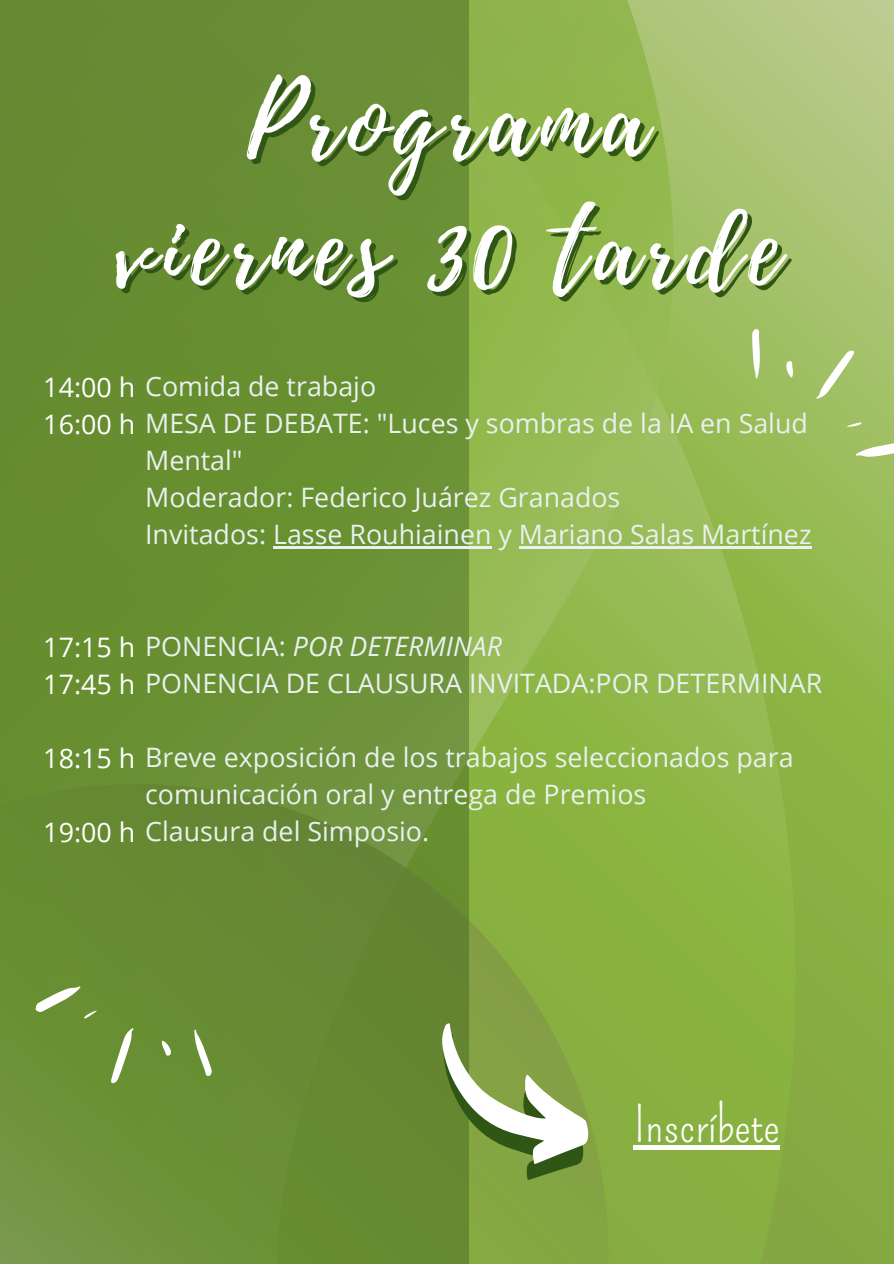
<style>
.page{position:relative;width:894px;height:1264px;background:#fff}
.page>*{position:absolute;margin:0;border:0;box-sizing:border-box;transform-origin:0 0}
.t1{font:101.25px "Playlist Script";letter-spacing:.075em;color:#fff}
.t2{font:48.45px "Pompiere";color:#fff}
.t3{font:26.7px/37.2px "Open Sans";color:#e9f0ef}
.s1{font-size:26.85px;color:#fff}
.s2{font-style:italic}
</style>
<div class="page">
<svg style="left:673px;top:0;width:220px;height:1263px;background:#96b955"></svg>
<svg style="left:469px;top:0;width:204px;height:1263px;background:#92b74d"></svg>
<svg style="left:469px;top:784px;width:139px;height:479px;background:#87ad40"></svg>
<div style="left:0;top:0;width:469px;height:1263px;background:#678e32"></div>
<svg style="left:111px;top:1028px;width:23px;height:56px"></svg>
<svg style="left:194px;top:1029px;width:18px;height:47px"></svg>
<svg style="left:162px;top:1040px;width:9px;height:16px"></svg>
<svg style="left:35px;top:986px;width:62px;height:33px"></svg>
<svg style="left:814px;top:347px;width:41px;height:55px"></svg>
<svg style="left:731px;top:327px;width:68px;height:52px;background:#a8c570"></svg>
<svg style="left:846px;top:417px;width:47px;height:60px;background:#a9c673"></svg>
<svg style="left:442px;top:1015px;width:155px;height:183px"></svg>
<hr style="left:273px;top:546px;width:218px;height:2px;background:#e9f0ef">
<hr style="left:519px;top:546px;width:292px;height:2px;background:#e9f0ef">
<hr style="left:633px;top:1145px;width:146px;height:4px;background:#fff">
<p class="t1" style="left:247px;top:48px;width:401px">Programa</p>
<p class="t1" style="left:114px;top:177px;width:667px">viernes 30 tarde</p>
<p class="t3" style="left:43px;top:366px;width:334px"><span class="s1">14:00 h</span> Comida de trabajo</p>
<p class="t3" style="left:145px;top:404px;width:664px;text-indent:-102px"><span class="s1">16:00 h</span> MESA DE DEBATE: "Luces y sombras de la IA en Salud<br>Mental"</p>
<p class="t3" style="left:145px;top:478px;width:476px">Moderador: Federico Juárez Granados</p>
<p class="t3" style="left:145px;top:515px;width:667px">Invitados: Lasse Rouhiainen y Mariano Salas Martínez</p>
<p class="t3" style="left:43px;top:626px;width:780px"><span class="s1">17:15 h</span> PONENCIA: <span class="s2">POR DETERMINAR<br></span><span class="s1">17:45 h</span> PONENCIA DE CLAUSURA INVITADA:POR DETERMINAR</p>
<p class="t3" style="left:145px;top:738px;width:649px;text-indent:-102px"><span class="s1">18:15 h</span> Breve exposición de los trabajos seleccionados para comunicación oral y entrega de Premios</p>
<p class="t3" style="left:43px;top:812px;width:387px"><span class="s1">19:00 h</span> Clausura del Simposio.</p>
<p class="t2" style="left:633px;top:1096px;width:147px">Inscríbete</p>
</div>
